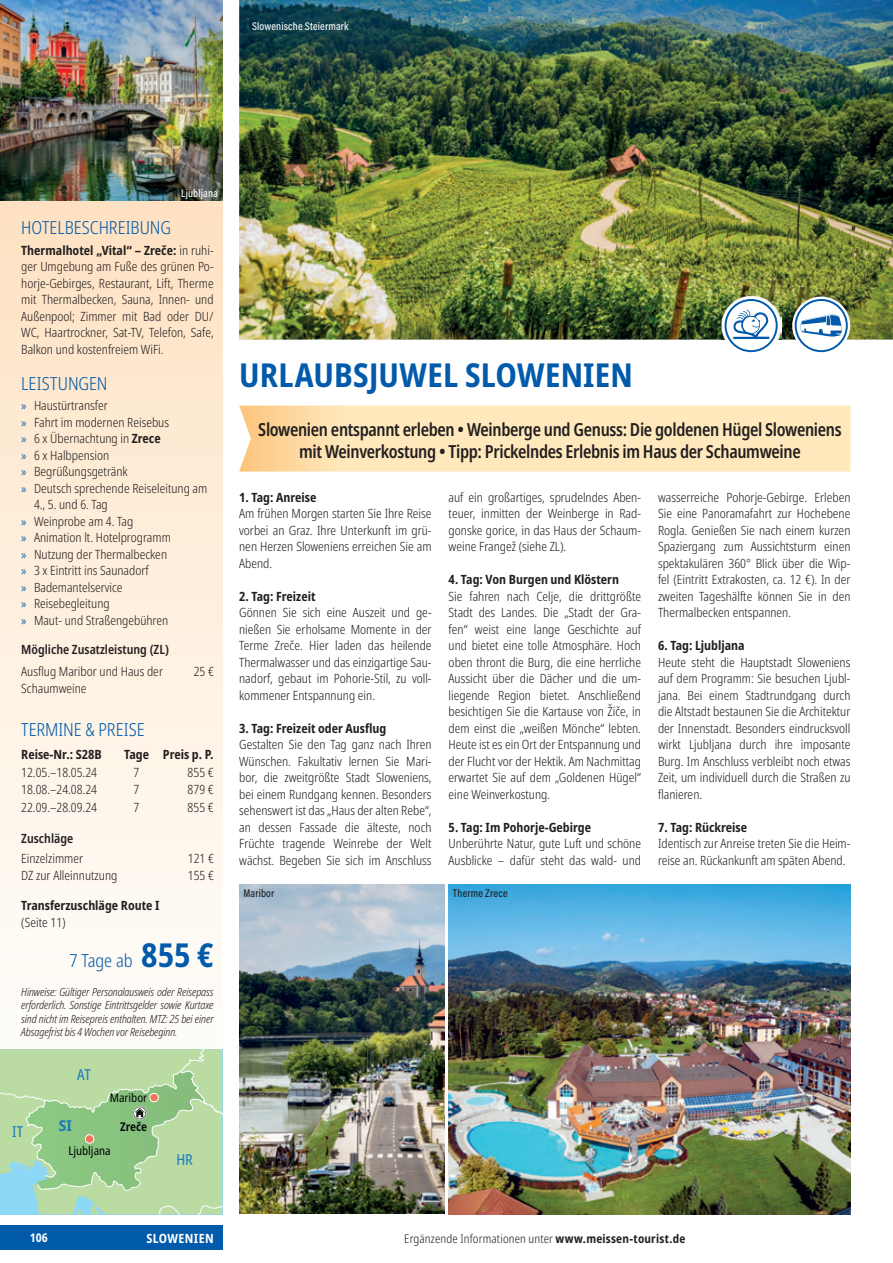
<style>
.page{position:relative;width:893px;height:1263px;background:#fff}
.page>*{position:absolute;margin:0;border:0;box-sizing:border-box;transform-origin:0 0}
.t1{font:700 condensed 33px "Noto Sans";letter-spacing:.005em;color:#015aaa}
.t2{font:600 condensed 18px/21.6px "Noto Sans";letter-spacing:-.02em;color:#231f20;text-align:center;scale:.96 1}
.t3{font:300 condensed 18px "Noto Sans";color:#015aaa}
.t4{font:condensed 15px "Noto Sans";color:#1b7bbe}
.t5{font:700 semi-condensed 15px "Noto Sans";color:#1b7bbe}
.t6{font:300 condensed 12.75px/16.5px "Noto Sans";color:#231f20;text-align:justify}
.t7{font:700 condensed 12.75px "Noto Sans";color:#231f20}
.t8{font:600 condensed 12.75px "Noto Sans";color:#231f20}
.t9{font:700 condensed 12.75px "Noto Sans";letter-spacing:.03em;color:#fff}
.t10{font:300 condensed 12px "Noto Sans";letter-spacing:.015em;color:#231f20}
.t11{font:condensed 12px "Noto Sans";color:#020405}
.t12{font:700 condensed 12px "Noto Sans";color:#0b0f10}
.t13{font:700 condensed 12px "Noto Sans";color:#fff}
.t14{font:italic 300 condensed 11.25px/13.5px "Noto Sans";letter-spacing:-.01em;color:#231f20;text-align:justify}
.t15{font:500 11.25px "Acumin Pro Cond";letter-spacing:.015em;color:#fff}
.t16{font:500 11.25px "Acumin Pro Cond";letter-spacing:.015em;color:#231f20}
.s1{font-weight:700}
.s2{font-family:"Myriad Pro";font-weight:400;font-stretch:normal;color:#015aaa}
.s3{font-weight:700;font-size:33px}
</style>
<div class="page">
<div style="left:0;top:1225px;width:222px;height:25px;background:#015aaa"></div>
<svg style="left:0;top:201px;width:222px;height:749px;background:#feeedb"></svg>
<img style="left:239px;top:0;width:654px;height:340px">
<svg style="left:0;top:1049px;width:222px;height:165px;background:#aad49f"></svg>
<img style="left:0;top:0;width:222px;height:201px">
<img style="left:239px;top:884px;width:205px;height:330px">
<img style="left:449px;top:884px;width:401px;height:330px">
<img style="left:721px;top:295px;width:60px;height:45px">
<div style="left:722px;top:297px;width:58px;height:58px;background:#fff;border-radius:50%"></div>
<svg style="left:725px;top:299px;width:53px;height:53px"></svg>
<svg style="left:792px;top:297px;width:58px;height:58px"></svg>
<svg style="left:795px;top:299px;width:53px;height:53px"></svg>
<svg style="left:239px;top:406px;width:611px;height:66px;background:#fde5b8"></svg>
<p class="t15" style="left:252px;top:18px;width:98px">Slowenische Steiermark</p>
<h2 class="t3" style="left:21px;top:215px;width:151px">HOTELBESCHREIBUNG</h2>
<p class="t15" style="left:181px;top:185px;width:38px">Ljubljana</p>
<p class="t6" style="left:21px;top:242px;width:194px"><span class="s1">Thermalhotel „Vital“ – Zreče:</span> in ruhi&shy;ger Umgebung am Fuße des grünen Po&shy;horje-Gebirges, Restaurant, Lift, Therme mit Thermalbecken, Sauna, Innen- und Außenpool; Zimmer mit Bad oder DU/ WC, Haartrockner, Sat-TV, Telefon, Safe, Balkon und kostenfreiem WiFi.</p>
<h2 class="t3" style="left:21px;top:371px;width:88px">LEISTUNGEN</h2>
<p class="t6" style="left:21px;top:398px;width:88px"><span class="s2">»</span> Haustürtransfer</p>
<p class="t6" style="left:21px;top:414px;width:149px"><span class="s2">»</span> Fahrt im modernen Reisebus</p>
<p class="t6" style="left:21px;top:431px;width:141px"><span class="s2">»</span> 6 x Übernachtung in <span class="s1">Zrece</span></p>
<p class="t6" style="left:21px;top:447px;width:90px"><span class="s2">»</span> 6 x Halbpension</p>
<p class="t6" style="left:21px;top:464px;width:108px"><span class="s2">»</span> Begrüßungsgetränk</p>
<p class="t6" style="left:21px;top:480px;width:188px"><span class="s2">»</span> Deutsch sprechende Reiseleitung am</p>
<p class="t6" style="left:34px;top:497px;width:75px">4., 5. und 6. Tag</p>
<p class="t6" style="left:21px;top:513px;width:114px"><span class="s2">»</span> Weinprobe am 4. Tag</p>
<p class="t6" style="left:21px;top:530px;width:151px"><span class="s2">»</span> Animation lt. Hotelprogramm</p>
<p class="t6" style="left:21px;top:546px;width:147px"><span class="s2">»</span> Nutzung der Thermalbecken</p>
<p class="t6" style="left:21px;top:563px;width:129px"><span class="s2">»</span> 3 x Eintritt ins Saunadorf</p>
<p class="t6" style="left:21px;top:579px;width:103px"><span class="s2">»</span> Bademantelservice</p>
<p class="t6" style="left:21px;top:596px;width:90px"><span class="s2">»</span> Reisebegleitung</p>
<p class="t6" style="left:21px;top:612px;width:149px"><span class="s2">»</span> Maut- und Straßengebühren</p>
<p class="t8" style="left:21px;top:641px;width:149px">Mögliche Zusatzleistung (ZL)</p>
<p class="t6" style="left:21px;top:664px;width:143px">Ausflug Maribor und Haus der<br>Schaumweine</p>
<p class="t6" style="left:194px;top:664px;width:22px">25 €</p>
<h2 class="t3" style="left:21px;top:717px;width:125px">TERMINE &amp; PREISE</h2>
<p class="t7" style="left:21px;top:745px;width:82px">Reise-Nr.: S28B</p>
<p class="t7" style="left:124px;top:745px;width:91px">Tage Preis p. P.</p>
<p class="t6" style="left:21px;top:764px;width:77px">12.05.–18.05.24</p>
<p class="t6" style="left:134px;top:764px;width:7px">7</p>
<p class="t6" style="left:188px;top:764px;width:28px">855 €</p>
<p class="t6" style="left:21px;top:782px;width:77px">18.08.–24.08.24</p>
<p class="t6" style="left:134px;top:782px;width:7px">7</p>
<p class="t6" style="left:188px;top:782px;width:28px">879 €</p>
<p class="t6" style="left:21px;top:800px;width:77px">22.09.–28.09.24</p>
<p class="t6" style="left:134px;top:800px;width:7px">7</p>
<p class="t6" style="left:188px;top:800px;width:28px">855 €</p>
<p class="t8" style="left:21px;top:829px;width:54px">Zuschläge</p>
<p class="t6" style="left:21px;top:850px;width:63px">Einzelzimmer</p>
<p class="t6" style="left:188px;top:850px;width:28px">121 €</p>
<p class="t6" style="left:21px;top:868px;width:98px">DZ zur Alleinnutzung</p>
<p class="t6" style="left:188px;top:868px;width:28px">155 €</p>
<p class="t7" style="left:21px;top:896px;width:140px">Transferzuschläge Route I</p>
<p class="t6" style="left:21px;top:914px;width:46px">(Seite 11)</p>
<h2 class="t3" style="left:69px;top:948px;width:146px">7 Tage ab <span class="s3">855 €</span></h2>
<p class="t14" style="left:21px;top:985px;width:194px">Hinweise: Gültiger Personalausweis oder Reisepass erforderlich. Sonstige Eintrittsgelder sowie Kurtaxe sind nicht im Reisepreis enthalten. MTZ: 25 bei einer Absagefrist bis 4 Wochen vor Reisebeginn.</p>
<p class="t4" style="left:12px;top:1121px;width:13px">IT</p>
<p class="t4" style="left:77px;top:1064px;width:15px">AT</p>
<p class="t11" style="left:110px;top:1089px;width:39px">Maribor</p>
<p class="t5" style="left:59px;top:1115px;width:15px">SI</p>
<p class="t12" style="left:120px;top:1118px;width:29px">Zreče</p>
<p class="t11" style="left:68px;top:1142px;width:44px">Ljubljana</p>
<p class="t4" style="left:176px;top:1148px;width:18px">HR</p>
<h1 class="t1" style="left:239px;top:352px;width:395px">URLAUBSJUWEL SLOWENIEN</h1>
<h2 class="t2" style="left:258px;top:419px;width:609px">Slowenien entspannt erleben • Weinberge und Genuss: Die goldenen Hügel Sloweniens mit Weinverkostung • Tipp: Prickelndes Erlebnis im Haus der Schaumweine</h2>
<p class="t7" style="left:239px;top:488px;width:79px">1. Tag: Anreise</p>
<p class="t6" style="left:239px;top:506px;width:194px">Am frühen Morgen starten Sie Ihre Reise vorbei an Graz. Ihre Unterkunft im grü&shy;nen Herzen Sloweniens erreichen Sie am Abend.</p>
<p class="t7" style="left:239px;top:587px;width:78px">2. Tag: Freizeit</p>
<p class="t6" style="left:239px;top:605px;width:194px">Gönnen Sie sich eine Auszeit und ge&shy;nießen Sie erholsame Momente in der Terme Zreče. Hier laden das heilende Thermalwasser und das einzigartige Sau&shy;nadorf, gebaut im Pohorie-Stil, zu voll&shy;kommener Entspannung ein.</p>
<p class="t7" style="left:239px;top:719px;width:149px">3. Tag: Freizeit oder Ausflug</p>
<p class="t6" style="left:239px;top:737px;width:194px">Gestalten Sie den Tag ganz nach Ihren Wünschen. Fakultativ lernen Sie Mari&shy;bor, die zweitgrößte Stadt Sloweniens, bei einem Rundgang kennen. Besonders sehenswert ist das „Haus der alten Rebe“, an dessen Fassade die älteste, noch Früchte tragende Weinrebe der Welt wächst. Begeben Sie sich im Anschluss</p>
<p class="t6" style="left:449px;top:489px;width:194px">auf ein großartiges, sprudelndes Aben&shy;teuer, inmitten der Weinberge in Rad&shy;gonske gorice, in das Haus der Schaum&shy;weine Frangež (siehe ZL).</p>
<p class="t7" style="left:449px;top:570px;width:172px">4. Tag: Von Burgen und Klöstern</p>
<p class="t6" style="left:449px;top:588px;width:194px">Sie fahren nach Celje, die drittgrößte Stadt des Landes. Die „Stadt der Gra&shy;fen“ weist eine lange Geschichte auf und bietet eine tolle Atmosphäre. Hoch oben thront die Burg, die eine herrliche Aussicht über die Dächer und die um&shy;liegende Region bietet. Anschließend besichtigen Sie die Kartause von Žiče, in dem einst die „weißen Mönche“ lebten.<br>Heute ist es ein Ort der Entspannung und der Flucht vor der Hektik. Am Nachmittag erwartet Sie auf dem „Goldenen Hügel“ eine Weinverkostung.</p>
<p class="t7" style="left:449px;top:818px;width:144px">5. Tag: Im Pohorje-Gebirge</p>
<p class="t6" style="left:449px;top:836px;width:194px">Unberührte Natur, gute Luft und schöne<br>Ausblicke – dafür steht das wald- und</p>
<p class="t16" style="left:243px;top:885px;width:32px">Maribor</p>
<p class="t16" style="left:453px;top:885px;width:56px">Therme Zrece</p>
<p class="t6" style="left:658px;top:489px;width:194px">wasserreiche Pohorje-Gebirge. Erleben Sie eine Panoramafahrt zur Hochebene Rogla. Genießen Sie nach einem kurzen Spaziergang zum Aussichtsturm einen spektakulären 360° Blick über die Wip&shy;fel (Eintritt Extrakosten, ca. 12 €). In der zweiten Tageshälfte können Sie in den Thermalbecken entspannen.</p>
<p class="t7" style="left:658px;top:636px;width:88px">6. Tag: Ljubljana</p>
<p class="t6" style="left:658px;top:654px;width:194px">Heute steht die Hauptstadt Sloweniens auf dem Programm: Sie besuchen Ljubl&shy;jana. Bei einem Stadtrundgang durch die Altstadt bestaunen Sie die Architektur der Innenstadt. Besonders eindrucksvoll wirkt Ljubljana durch ihre imposante Burg. Im Anschluss verbleibt noch etwas Zeit, um individuell durch die Straßen zu flanieren.</p>
<p class="t7" style="left:658px;top:818px;width:91px">7. Tag: Rückreise</p>
<p class="t6" style="left:658px;top:836px;width:194px">Identisch zur Anreise treten Sie die Heim&shy;reise an. Rückankunft am späten Abend.</p>
<p class="t13" style="left:30px;top:1229px;width:19px">106</p>
<p class="t9" style="left:146px;top:1229px;width:69px">SLOWENIEN</p>
<p class="t10" style="left:404px;top:1230px;width:283px">Ergänzende Informationen unter <span class="s1">www.meissen-tourist.de</span></p>
</div>
